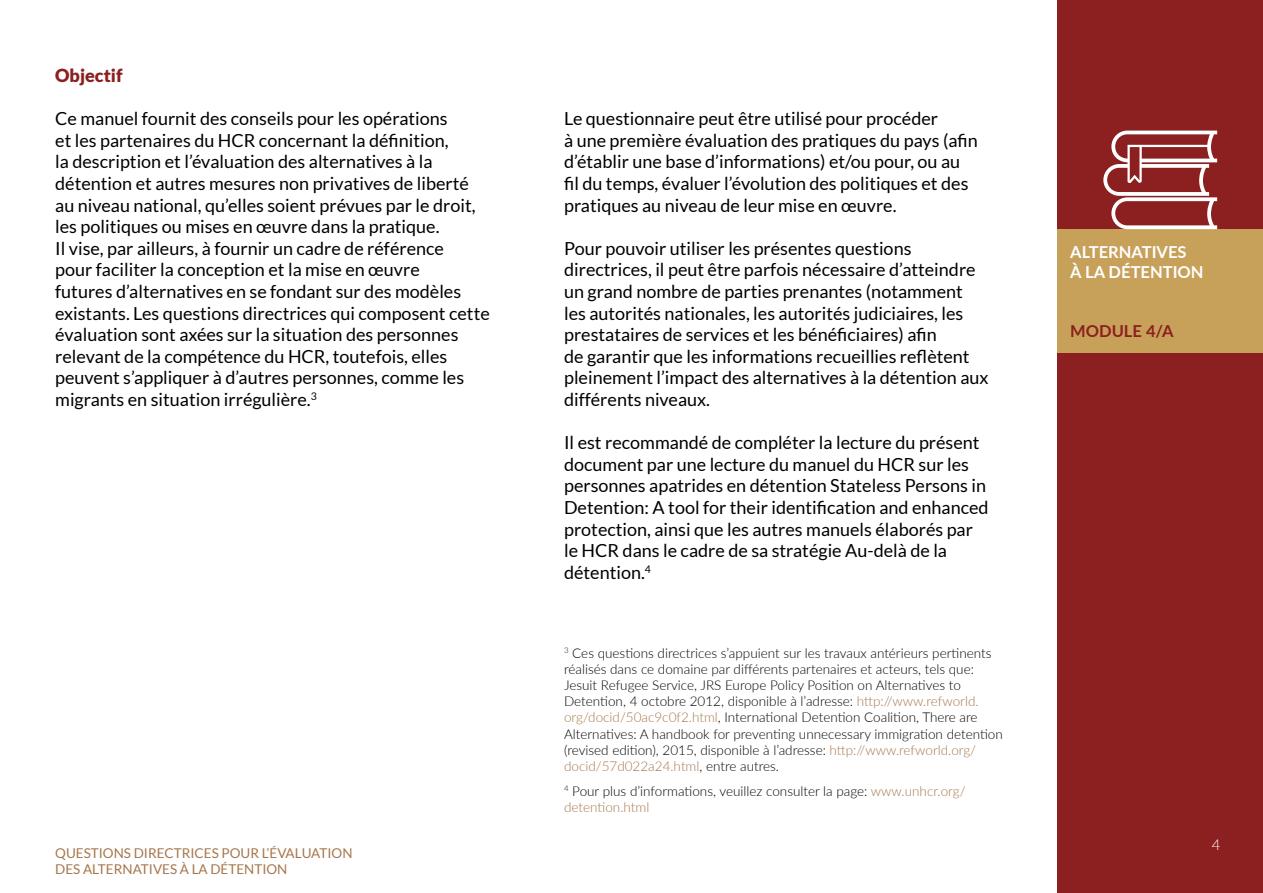
<style>
.page{position:relative;width:1263px;height:893px;background:#fff}
.page>*{position:absolute;margin:0;border:0;box-sizing:border-box;transform-origin:0 0}
.t1{font:18px/21.6px "Lato";color:#000}
.t2{font:900 18px "Lato";color:#8c1f1f}
.t3{font:700 16.5px "Lato";color:#fff}
.t4{font:700 16.5px "Lato";color:#8c1f1f}
.t5{font:300 15px "Lato";color:#fff}
.t6{font:300 13.5px/16.2px "Lato";color:#000}
.t7{font:13.5px "Lato";color:#a6764b}
.s1{color:#a6764b}
</style>
<div class="page">
<div style="left:1057px;top:0;width:206px;height:893px;background:#8c1f1f"></div>
<div style="left:1057px;top:229px;width:206px;height:124px;background:#c7a15a"></div>
<svg style="left:1103px;top:131px;width:114px;height:98px"></svg>
<p class="t2" style="left:55px;top:65px;width:69px">Objectif</p>
<p class="t1" style="left:55px;top:108px;width:436px">Ce manuel fournit des conseils pour les opérations<br>et les partenaires du HCR concernant la définition,<br>la description et l’évaluation des alternatives à la détention et autres mesures non privatives de liberté au niveau national, qu’elles soient prévues par le droit, les politiques ou mises en œuvre dans la pratique.<br>I l vise, par ailleurs, à fournir un cadre de référence<br>pour faciliter la conception et la mise en œuvre<br>futures d’alternatives en se fondant sur des modèles existants. Les questions directrices qui composent cette évaluation sont axées sur la situation des personnes relevant de la compétence du HCR, toutefois, elles peuvent s’appliquer à d’autres personnes, comme les migrants en situation irrégulière.<sup>3</sup></p>
<p class="t1" style="left:564px;top:108px;width:415px">Le questionnaire peut être utilisé pour procéder<br>à une première évaluation des pratiques du pays (afin d’établir une base d’informations) et/ou pour, ou au fil du temps, évaluer l’évolution des politiques et des pratiques au niveau de leur mise en œuvre.</p>
<p class="t1" style="left:564px;top:237px;width:426px">Pour pouvoir utiliser les présentes questions directrices, il peut être parfois nécessaire d’atteindre un grand nombre de parties prenantes (notamment les autorités nationales, les autorités judiciaires, les prestataires de services et les bénéficiaires) afin<br>de garantir que les informations recueillies reflètent pleinement l’impact des alternatives à la détention aux différents niveaux.</p>
<p class="t1" style="left:564px;top:432px;width:426px">I l est recommandé de compléter la lecture du présent document par une lecture du manuel du HCR sur les personnes apatrides en détention Stateless Persons in Detention: A tool for their identification and enhanced protection, ainsi que les autres manuels élaborés par le HCR dans le cadre de sa stratégie Au-delà de la détention.<sup>4</sup></p>
<p class="t7" style="left:55px;top:845px;width:241px">Qu estions directrices pour l’évalua</p>
<p class="t7" style="left:319px;top:845px;width:32px">tion</p>
<p class="t7" style="left:55px;top:861px;width:69px">des alterna</p>
<p class="t7" style="left:141px;top:861px;width:142px">tives à la détention</p>
<p class="t6" style="left:564px;top:644px;width:440px"><sup>3</sup> Ces questions directrices s’appuient sur les travaux antérieurs pertinents réalisés dans ce domaine par différents partenaires et acteurs, tels que:<br>Jesuit Refugee Service, JRS Europe Policy Position on Alternatives to Detention, 4 octobre 2012, disponible à l’adresse: <span class="s1">http://www.refworld. org/docid/50ac9c0f2.html</span>, International Detention Coalition, There are Alternatives: A handbook for preventing unnecessary immigration detention (revised edition), 2015, disponible à l’adresse: <span class="s1">http://www.refworld.org/ docid/57d022a24.html</span>, entre autres.</p>
<p class="t6" style="left:564px;top:782px;width:403px"><sup>4</sup> Pour plus d’informations, veuillez consulter la page: <span class="s1">www.unhcr.org/ detention.html</span></p>
<p class="t3" style="left:1070px;top:240px;width:22px">ALTERN</p>
<p class="t3" style="left:1131px;top:240px;width:21px">ATIVES</p>
<p class="t3" style="left:1070px;top:260px;width:50px">ÀLA DÉTENTION</p>
<p class="t4" style="left:1070px;top:319px;width:105px">MODULE 4/A</p>
<p class="t5" style="left:1212px;top:835px;width:10px">4</p>
</div>
